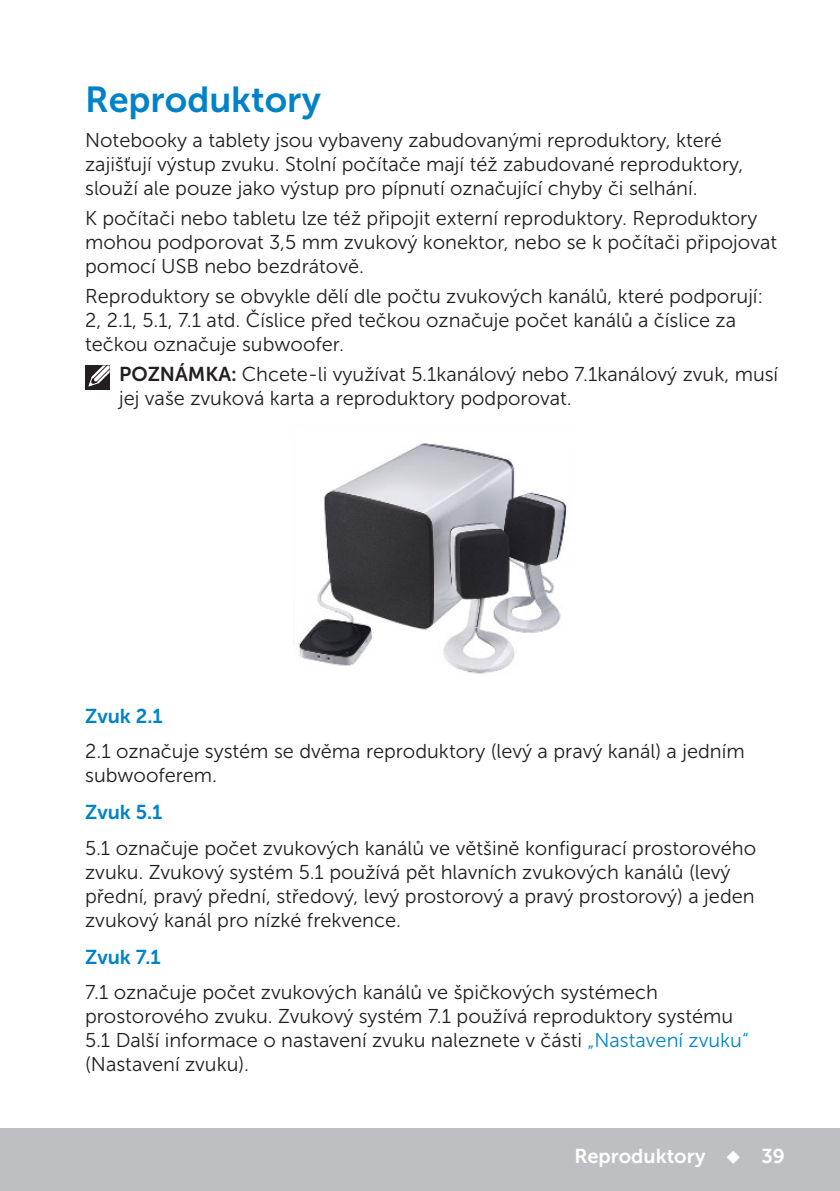
<style>
.page{position:relative;width:840px;height:1191px;background:#fff}
.page>*{position:absolute;margin:0;border:0;box-sizing:border-box;transform-origin:0 0}
.Head1{font:36px "Museo Sans For Dell 700";color:#0082c8}
.Paragraph{font:20px/24px "Museo Sans For Dell 300";color:#231f20}
.Note{font:20px/24px "Museo Sans For Dell 300";color:#231f20}
.Head3{font:20px "Museo Sans For Dell 700";color:#0082c8}
.t1{font:20px "Museo Sans For Dell 700";color:#fff}
.s1{font-family:"Museo Sans For Dell 700"}
.s2{color:#0087cb}
</style>
<div class="page">
<div style="left:0;top:1128px;width:839px;height:63px;background:#bebfc2"></div>
<img style="left:293px;top:443px;width:274px;height:231px">
<div style="left:85px;top:365px;width:24px;height:25px;background:#231f20"></div>
<svg style="left:88px;top:365px;width:22px;height:22px"></svg>
<p class="Head1" style="left:85px;top:80px;width:237px">Reproduktory</p>
<p class="Paragraph" style="left:85px;top:129px;width:659px">Notebooky a tablety jsou vybaveny zabudovanými reproduktory, které zajišťují výstup zvuku. Stolní počítače mají též zabudované reproduktory, slouží ale pouze jako výstup pro pípnutí označující chyby či selhání.</p>
<p class="Paragraph" style="left:85px;top:206px;width:693px">K počítači nebo tabletu lze též připojit externí reproduktory. Reproduktory mohou podporovat 3,5 mm zvukový konektor, nebo se k počítači připojovat pomocí USB nebo bezdrátově.</p>
<p class="Paragraph" style="left:85px;top:284px;width:679px">Reproduktory se obvykle dělí dle počtu zvukových kanálů, které podporují:<br>2, 2.1, 5.1, 7.1 atd. Číslice před tečkou označuje počet kanálů a číslice za tečkou označuje subwoofer.</p>
<p class="Note" style="left:119px;top:362px;width:660px"><span class="s1">POZNÁMKA:</span> Chcete-li využívat 5.1kanálový nebo 7.1kanálový zvuk, musí jej vaše zvuková karta a reproduktory podporovat.</p>
<p class="Head3" style="left:85px;top:705px;width:79px">Zvuk 2.1</p>
<p class="Paragraph" style="left:85px;top:739px;width:660px">2.1 označuje systém se dvěma reproduktory (levý a pravý kanál) a jedním subwooferem.</p>
<p class="Head3" style="left:85px;top:801px;width:79px">Zvuk 5.1</p>
<p class="Paragraph" style="left:85px;top:836px;width:672px">5.1 označuje počet zvukových kanálů ve většině konfigurací prostorového zvuku. Zvukový systém 5.1 používá pět hlavních zvukových kanálů (levý přední, pravý přední, středový, levý prostorový a pravý prostorový) a jeden zvukový kanál pro nízké frekvence.</p>
<p class="Head3" style="left:85px;top:945px;width:77px">Zvuk 7.1</p>
<p class="Paragraph" style="left:85px;top:980px;width:664px">7.1 označuje počet zvukových kanálů ve špičkových systémech prostorového zvuku. Zvukový systém 7.1 používá reproduktory systému 5.1 Další informace o nastavení zvuku naleznete v části <span class="s2">„Nastavení zvuku“ </span>(Nastavení zvuku).</p>
<p class="t1" style="left:574px;top:1144px;width:212px">Reproduktory ◆ 39</p>
</div>
